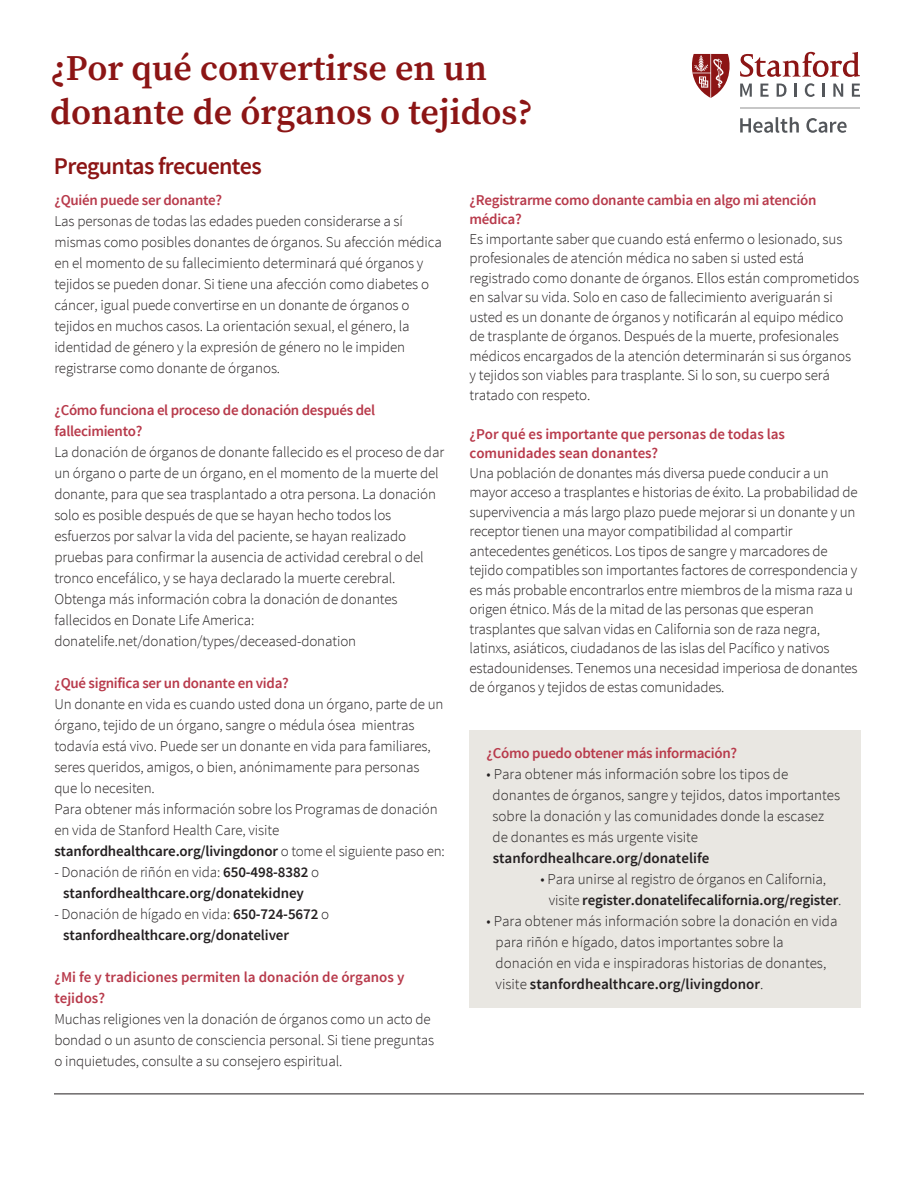
<style>
.page{position:relative;width:918px;height:1188px;background:#fff}
.page>*{position:absolute;margin:0;border:0;box-sizing:border-box;transform-origin:0 0}
.t1{font:600 36px/43.2px "Source Serif Pro";color:#8c1515}
.t2{font:600 24px "Source Sans Pro";letter-spacing:-.03em;color:#8c1515}
.t3{font:300 15px/21px "Source Sans Pro";letter-spacing:-.01em;color:#231f20}
.t4{font:600 15px/19.5px "Source Sans Pro";letter-spacing:-.02em;color:#b83a4b}
.t5{font:600 15px/21px "Source Sans Pro";letter-spacing:-.01em;color:#231f20;text-align:center}
.t6{font:600 15px/21px "Source Sans Pro";color:#b83a4b}
.s1{font-weight:600}
.s2{font-weight:300}
</style>
<div class="page">
<div style="left:469px;top:731px;width:391px;height:277px;background:#e9e7e2"></div>
<hr style="left:54px;top:1094px;width:810px;height:1px;background:#231f20">
<svg style="left:740px;top:117px;width:59px;height:16px"></svg>
<svg style="left:806px;top:118px;width:41px;height:15px"></svg>
<hr style="left:740px;top:107px;width:120px;height:1px;background:#c7c7c7">
<svg style="left:692px;top:52px;width:168px;height:46px"></svg>
<h1 class="t1" style="left:50px;top:46px;width:484px">¿Por qué convertirse en un donante de órganos o tejidos?</h1>
<h2 class="t2" style="left:54px;top:150px;width:209px">Preguntas frecuentes</h2>
<p class="t4" style="left:54px;top:191px;width:169px">¿Quién puede ser donante?</p>
<p class="t3" style="left:54px;top:210px;width:389px">Las personas de todas las edades pueden considerarse a sí mismas como posibles donantes de órganos. Su afección médica en el momento de su fallecimiento determinará qué órganos y tejidos se pueden donar. Si tiene una afección como diabetes o cáncer, igual puede convertirse en un donante de órganos o tejidos en muchos casos. La orientación sexual, el género, la identidad de género y la expresión de género no le impiden registrarse como donante de órganos.</p>
<p class="t4" style="left:54px;top:400px;width:322px;line-height:21px">¿Cómo funciona el proceso de donación después del fallecimiento?</p>
<p class="t3" style="left:54px;top:441px;width:391px">La donación de órganos de donante fallecido es el proceso de dar un órgano o parte de un órgano, en el momento de la muerte del donante, para que sea trasplantado a otra persona. La donación solo es posible después de que se hayan hecho todos los esfuerzos por salvar la vida del paciente, se hayan realizado pruebas para confirmar la ausencia de actividad cerebral o del tronco encefálico, y se haya declarado la muerte cerebral.<br>Obtenga más información cobra la donación de donantes fallecidos en Donate Life America: donatelife.net/donation/types/deceased-donation</p>
<p class="t4" style="left:54px;top:674px;width:236px">¿Qué significa ser un donante en vida?</p>
<p class="t3" style="left:54px;top:693px;width:392px">Un donante en vida es cuando usted dona un órgano, parte de un órgano, tejido de un órgano, sangre o médula ósea mientras todavía está vivo. Puede ser un donante en vida para familiares, seres queridos, amigos, o bien, anónimamente para personas que lo necesiten.<br>Para obtener más información sobre los Programas de donación en vida de Stanford Health Care, visite <span class="s1">stanfordhealthcare.org/livingdonor</span> o tome el siguiente paso en:</p>
<p class="t5" style="left:54px;top:862px;width:266px"><span class="s2">- Donación de riñón en vida:</span> 650-498-8382 <span class="s2">o </span>stanfordhealthcare.org/donatekidney</p>
<p class="t5" style="left:63px;top:904px;width:267px;text-align:left;text-indent:-9px"><span class="s2">- Donación de hígado en vida:</span> 650-724-5672 <span class="s2">o </span>stanfordhealthcare.org/donateliver</p>
<p class="t6" style="left:54px;top:967px;width:352px">¿Mi fe y tradiciones permiten la donación de órganos y tejidos?</p>
<p class="t3" style="left:54px;top:1008px;width:382px">Muchas religiones ven la donación de órganos como un acto de bondad o un asunto de consciencia personal. Si tiene preguntas o inquietudes, consulte a su consejero espiritual.</p>
<p class="t4" style="left:470px;top:191px;width:348px">¿Registrarme como donante cambia en algo mi atención médica?</p>
<p class="t3" style="left:470px;top:229px;width:391px;line-height:19.5px">Es importante saber que cuando está enfermo o lesionado, sus profesionales de atención médica no saben si usted está registrado como donante de órganos. Ellos están comprometidos en salvar su vida. Solo en caso de fallecimiento averiguarán si usted es un donante de órganos y notificarán al equipo médico de trasplante de órganos. Después de la muerte, profesionales médicos encargados de la atención determinarán si sus órganos y tejidos son viables para trasplante. Si lo son, su cuerpo será tratado con respeto.</p>
<p class="t4" style="left:470px;top:425px;width:317px">¿Por qué es importante que personas de todas las comunidades sean donantes?</p>
<p class="t3" style="left:470px;top:463px;width:390px;line-height:19.5px">Una población de donantes más diversa puede conducir a un mayor acceso a trasplantes e historias de éxito. La probabilidad de supervivencia a más largo plazo puede mejorar si un donante y un receptor tienen una mayor compatibilidad al compartir antecedentes genéticos. Los tipos de sangre y marcadores de tejido compatibles son importantes factores de correspondencia y es más probable encontrarlos entre miembros de la misma raza u origen étnico. Más de la mitad de las personas que esperan trasplantes que salvan vidas en California son de raza negra, latinxs, asiáticos, ciudadanos de las islas del Pacífico y nativos estadounidenses. Tenemos una necesidad imperiosa de donantes de órganos y tejidos de estas comunidades.</p>
<p class="t4" style="left:487px;top:744px;width:252px">¿Cómo puedo obtener más información?</p>
<p class="t3" style="left:493px;top:764px;width:349px;text-indent:-6px">• Para obtener más información sobre los tipos de donantes de órganos, sangre y tejidos, datos importantes sobre la donación y las comunidades donde la escasez de donantes es más urgente visite</p>
<p class="t5" style="left:493px;top:848px;width:218px">stanfordhealhcare.org/donatelife</p>
<p class="t3" style="left:549px;top:869px;width:294px;text-indent:-8px">• Para unirse al registro de órganos en California, visite <span class="s1">register.donatelifecalifornia.org/register</span>.</p>
<p class="t3" style="left:496px;top:911px;width:343px;text-indent:-9px">• Para obtener más información sobre la donación en vida para riñón e hígado, datos importantes sobre la donación en vida e inspiradoras historias de donantes, visite <span class="s1">stanfordhealthcare.org/livingdonor</span>.</p>
</div>
